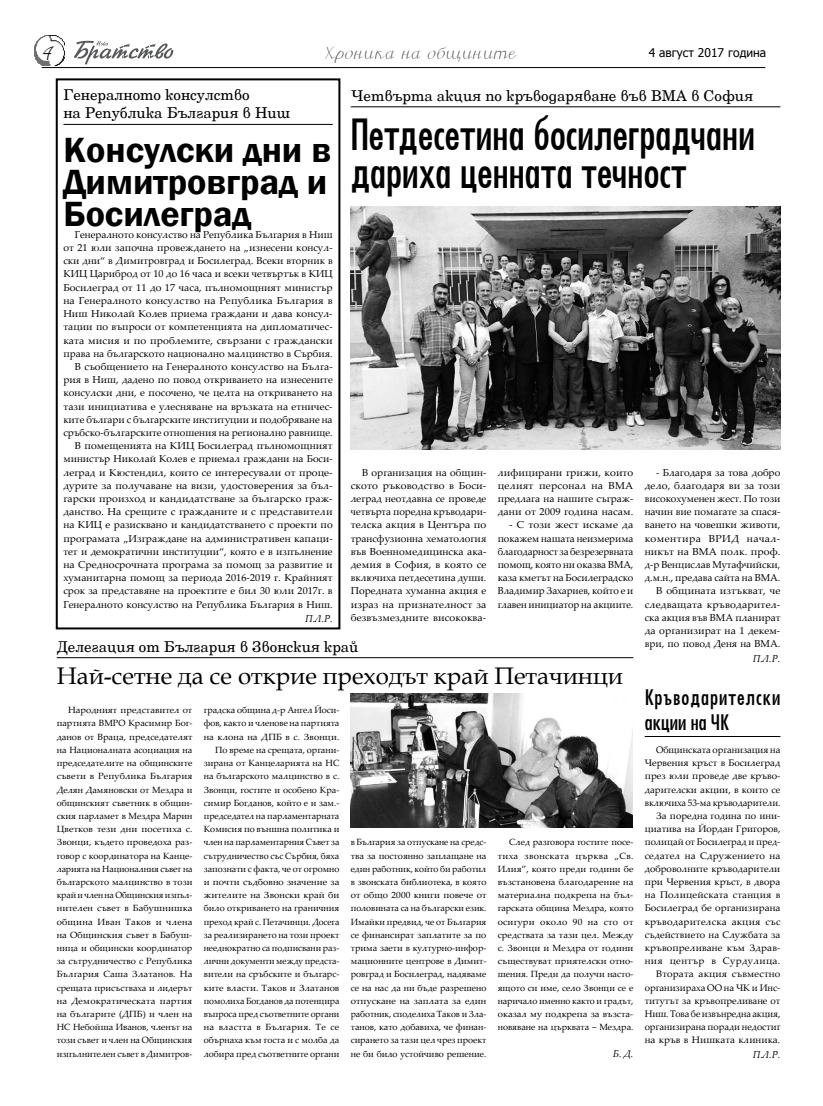
<style>
.page{position:relative;width:823px;height:1106px;background:#fff}
.page>*{position:absolute;margin:0;border:0;box-sizing:border-box;transform-origin:0 0}
.t1{font:42px/38.2px "German Condensed";color:#000}
.t2{font:600 36px/32px "Franklin Gothic";color:#000;text-align:justify}
.t3{font:24px "Book Antiqua";color:#000}
.t4{font:21px/25.2px "German Condensed";letter-spacing:.045em;color:#000}
.t5{font:italic 17px "Free Hand Cyr";color:#58595b}
.t6{font:15px/18px "New Saturion Modern Cyr";color:#000}
.t7{font:12px "Tahoma";color:#000}
.t8{font:10px/13.2px "Palatino Linotype";letter-spacing:.005em;color:#000;text-align:right}
.t9{font:10px/13.2px "Palatino Linotype";letter-spacing:.005em;color:#000;text-align:justify;scale:1.04 1}
.t10{font:italic 10px "Palatino Linotype";color:#000}
.t11{font:9.5px/13.2px "Palatino Linotype";color:#000;text-align:right}
.t12{font:9px/13.2px "Palatino Linotype";color:#000;text-align:justify}
</style>
<div class="page">
<hr style="left:42px;top:67px;width:723px;height:1px;background:#000">
<svg style="left:74px;top:41px;width:99px;height:24px"></svg>
<img style="left:34px;top:36px;width:30px;height:30px">
<hr style="left:57px;top:657px;width:576px;height:1px;background:#000">
<hr style="left:63px;top:124px;width:269px;height:1px;background:#000">
<div style="left:56px;top:78px;width:284px;height:551px;border:2px solid #000"></div>
<hr style="left:350px;top:106px;width:430px;height:1px;background:#000">
<img style="left:350px;top:206px;width:429px;height:244px">
<hr style="left:644px;top:736px;width:136px;height:1px;background:#000">
<img style="left:350px;top:693px;width:282px;height:134px">
<svg style="left:43px;top:46px;width:11px;height:14px"></svg>
<h3 class="t5" style="left:320px;top:44px;width:196px">Хроника на общините</h3>
<h3 class="t7" style="left:648px;top:45px;width:119px">4 август 2017 година</h3>
<h3 class="t6" style="left:63px;top:86px;width:228px">Генералното консулство<br>на Република България в Ниш</h3>
<h2 class="t2" style="left:63px;top:134px;width:269px">Kонсулски дни в Димитровград и Босилеград</h2>
<p class="t8" style="left:63px;top:227px;width:271px">Генералното консулство на Република България в Ниш от 21 юли започна провеждането на „изнесени консул&shy;ски дни“ в Димитровград и Босилеград. Всеки вторник в КИЦ Цариброд от 10 до 16 часа и всеки четвъртък в КИЦ Босилеград от 11 до 17 часа, пълномощният министър на Генералното консулство на Република България в Ниш Николай Колев приема граждани и дава консул&shy;тации по въпроси от компетенцията на дипломатичес&shy;ката мисия и по проблемите, свързани с граждански права на българското национално малцинство в Сърбия.<br>В съобщението на Генералното консулство на Бълга&shy;рия в Ниш, дадено по повод откриването на изнесените консулски дни, е посочено, че целта на откриването на тази инициатива е улесняване на връзката на етничес&shy;ките българи с българските институции и подобряване на сръбско-българските отношения на регионално равнище.<br>В помещенията на КИЦ Босилеград пълномощният министър Николай Колев е приемал граждани на Боси&shy;леград и Кюстендил, които се интересували от проце&shy;дурите за получаване на визи, удостоверения за бъл&shy;гарски произход и кандидатстване за българско граж&shy;данство. На срещите с гражданите и с представители на КИЦ е разисквано и кандидатстването с проекти по програмата „Изграждане на административен капаци&shy;тет и демократични институции“, която е в изпълнение на Средносрочната програма за помощ за развитие и хуманитарна помощ за периода 2016-2019 г. Крайният срок за представяне на проектите е бил 30 юли 2017г. в Генералното консулство на Република България в Ниш.</p>
<p class="t10" style="left:305px;top:612px;width:29px">П.Л.Р.</p>
<h3 class="t6" style="left:350px;top:86px;width:403px">Четвърта акция по кръводаряване във ВМА в София</h3>
<h1 class="t1" style="left:350px;top:116px;width:405px">Петдесетина босилеградчани дариха ценната течност</h1>
<p class="t8" style="left:350px;top:465px;width:137px;text-align:justify;text-indent:11px">В организация на общин&shy;ското ръководство в Боси&shy;леград неотдавна се проведе четвърта поредна кръводари&shy;телска акция в Центъра по трансфузионна хематология във Военномедицинска ака&shy;демия в София, в която се включиха петдесетина души.<br>Поредната хуманна акция е израз на признателност за безвъзмездните висококва-</p>
<p class="t9" style="left:497px;top:465px;width:132px">лифицирани грижи, които целият персонал на ВМА предлага на нашите съграж&shy;дани от 2009 година насам.</p>
<p class="t8" style="left:644px;top:465px;width:137px">- Благодаря за това добро дело, благодаря ви за този високохуменен жест. По този начин вие помагате за спася&shy;ването на човешки животи, коментира ВРИД начал&shy;никът на ВМА полк. проф. д-р Венцислав Мутафчийски, д.м.н., предава сайта на ВМА.<br>В общината изтъкват, че следващата кръводарител&shy;ска акция във ВМА планират да организират на 1 декем&shy;ври, по повод Деня на ВМА.</p>
<p class="t10" style="left:752px;top:651px;width:29px">П.Л.Р.</p>
<p class="t9" style="left:497px;top:518px;width:132px;text-indent:11px">- С този жест искаме да покажем нашата неизмерима благодарност за безрезервната помощ, която ни оказва ВМА, каза кметът на Босилеградско Владимир Захариев, който е и главен инициатор на акциите.</p>
<h3 class="t6" style="left:57px;top:637px;width:303px">Делегация от България в Звонския край</h3>
<h3 class="t3" style="left:57px;top:659px;width:567px">Най-сетне да се открие преходът край Петачинци</h3>
<h3 class="t4" style="left:644px;top:685px;width:137px">Кръводарителски акции на ЧК</h3>
<p class="t11" style="left:644px;top:742px;width:137px">Общинската организация на<br>Червения кръст в Босилеград през юли проведе две кръво&shy;дарителски акции, в които се включиха 53-ма кръводарители.<br>За поредна година по ини&shy;циатива на Йордан Григоров, полицай от Босилеград и пред&shy;седател на Сдружението на доброволните кръводарители при Червения кръст, в двора на Полицейската станция в<br>Босилеград бе организирана кръводарителска акция със съдействието на Службата за кръвопреливане към Здрав&shy;ния център в Сурдулица.<br>Втората акция съвместно организираха ОО на ЧК и Инс&shy;титутът за кръвопреливане от<br>Ниш. Това бе извънредна акция, организирана поради недостиг на кръв в Нишката клиника.</p>
<p class="t10" style="left:752px;top:1047px;width:29px">П.Л.Р.</p>
<p class="t12" style="left:57px;top:703px;width:137px;text-indent:11px">Народният представител от партията ВМРО Красимир Бог&shy;данов от Враца, председателят на Националната асоциация на председателите на общинските съвети в Република България Делян Дамяновски от Мездра и общинският съветник в общин&shy;ския парламет в Мездра Марин Цветков тези дни посетиха с.<br>Звонци, където проведоха раз&shy;говор с координатора на Канце&shy;ларията на Националния съвет на българското малцинство в този край и член на Общинския изпъл&shy;нителен съвет в Бабушнишка община Иван Таков и члена на Общинския съвет в Бабуш&shy;ница и общински координатор за сътрудничество с Република България Саша Златанов. На срещата присъстваха и лидерът на Демократическата партия на българите (ДПБ) и член на НС Небойша Иванов, членът на този съвет и член на Общинския изпълнителен съвет в Димитров-</p>
<p class="t12" style="left:204px;top:703px;width:137px;text-align:right">градска община д-р Ангел Йоси&shy;фов, както и членове на партията на клона на ДПБ в с. Звонци.<br>По време на срещата, органи&shy;зирана от Канцеларията на НС на българското малцинство в с.<br>Звонци, гостите и особено Кра&shy;симир Богданов, който е и зам.- председател на парламентарната<br>Комисия по външна политика и член на парламентарния Съвет за сътрудничество със Сърбия, бяха запознати с факта, че от огромно и почти съдбовно значение за жителите на Звонски край би било откриването на граничния преход край с. Петачинци. Досега за реализирането на този проект нееднократно са подписвани раз&shy;лични документи между предста&shy;вители на сръбските и българс&shy;ките власти. Таков и Златанов помолиха Богданов да потенцира въпроса пред съответните органи на властта в България. Те се обърнаха към госта и с молба да лобира пред съответните органи</p>
<p class="t12" style="left:350px;top:835px;width:137px">в България за отпускане на средс&shy;тва за постоянно заплащане на един работник, който би работил в звонската библиотека, в която от общо 2000 книги повече от половината са на български език.<br>Имайки предвид, че от България се финансират заплатите за по трима заети в културно-инфор&shy;мационните центрове в Димит&shy;ровград и Босилеград, надяваме се на нас да ни бъде разрешено отпускане на заплата за един работник, споделиха Таков и Зла&shy;танов, като добавиха, че финан&shy;сирането за тази цел чрез проект не би било устойчиво решение.</p>
<p class="t12" style="left:497px;top:835px;width:137px;text-indent:11px">След разговора гостите посе&shy;тиха звонската църква „Св.<br>Илия”, която преди години бе възстановена благодарение на материална подкрепа на бъл&shy;гарската община Мездра, която осигури около 90 на сто от средствата за тази цел. Между с. Звонци и Мездра от години съществуват приятелски отно&shy;шения. Преди да получи насто&shy;ящото си име, село Звонци се е наричало именно както и градът, оказал му подкрепа за възста&shy;новяване на църквата – Мездра.</p>
<p class="t10" style="left:612px;top:1046px;width:22px">Б. Д.</p>
</div>
